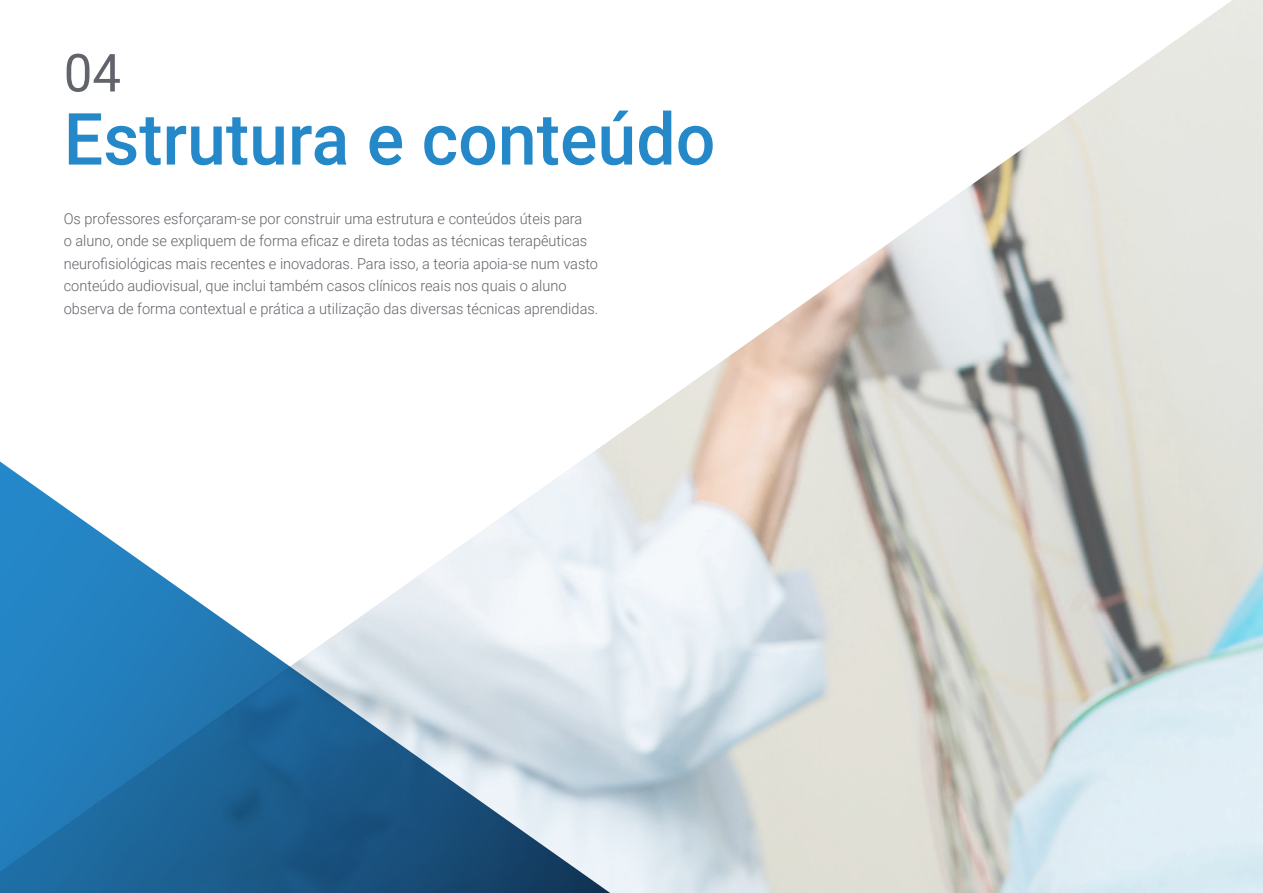
<style>
.page{position:relative;width:1263px;height:893px;background:#fff}
.page>*{position:absolute;margin:0;border:0;box-sizing:border-box;transform-origin:0 0}
.t1{font:500 72px "Roboto";color:#2488c9}
.t2{font:52.5px "Roboto";color:#61646a}
.t3{font:300 15px/22.5px "Roboto";color:#61646a}
</style>
<div class="page">
<img style="left:602px;top:0;width:661px;height:893px">
<svg style="left:0;top:446px;width:640px;height:447px"></svg>
<h2 class="t2" style="left:64px;top:36px;width:59px">04</h2>
<h1 class="t1" style="left:64px;top:89px;width:653px">Estrutura e conteúdo</h1>
<p class="t3" style="left:64px;top:207px;width:536px">Os professores esforçaram-se por construir uma estrutura e conteúdos úteis para<br>o aluno, onde se expliquem de forma eficaz e direta todas as técnicas terapêuticas neurofisiológicas mais recentes e inovadoras. Para isso, a teoria apoia-se num vasto conteúdo audiovisual, que inclui também casos clínicos reais nos quais o aluno observa de forma contextual e prática a utilização das diversas técnicas aprendidas.</p>
</div>
